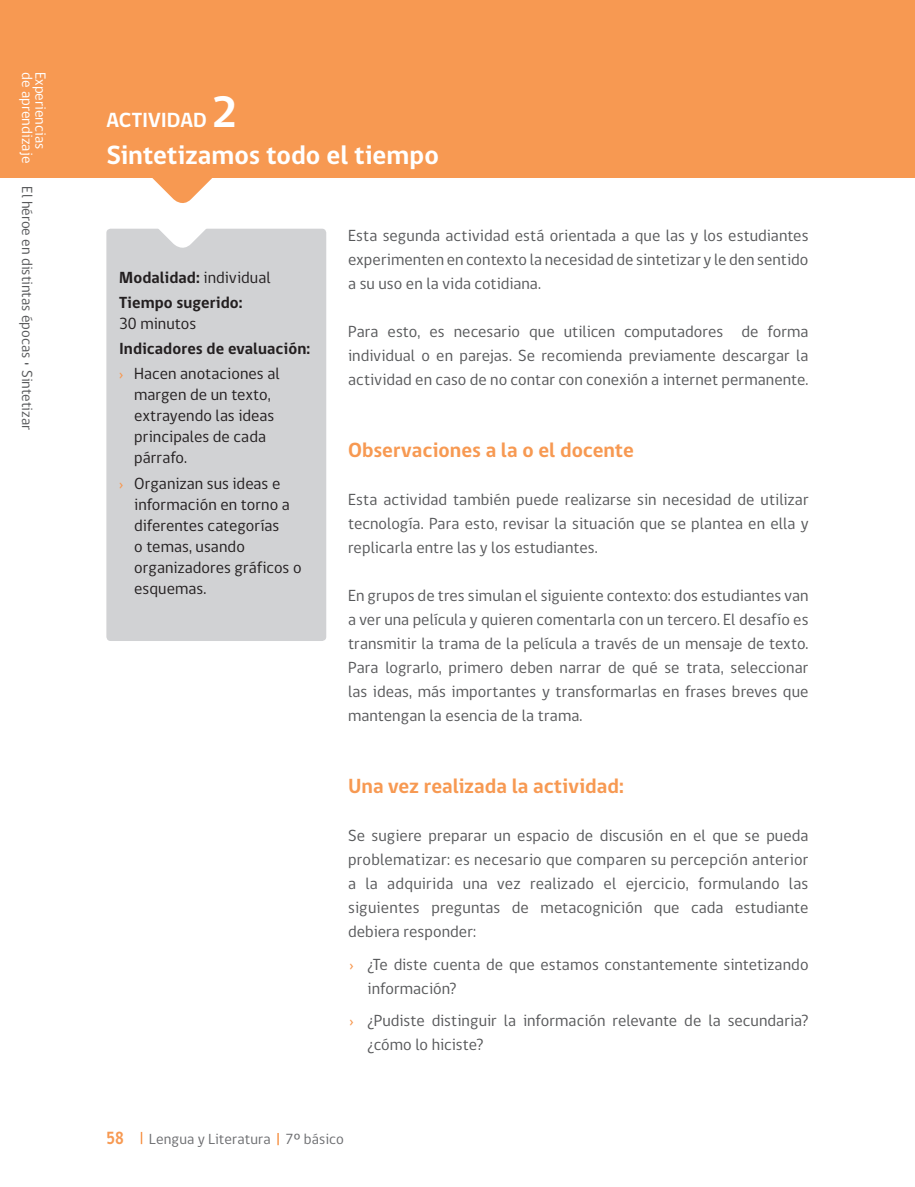
<style>
.page{position:relative;width:915px;height:1187px;background:#fff}
.page>*{position:absolute;margin:0;border:0;box-sizing:border-box;transform-origin:0 0}
.texto_gral_en_2_colu{font:700 27px "gob CL";color:#fff}
.texto_gral_en_2_colu-2{font:700 21px "gob CL";color:#f79952}
.titulos{font:700 21px "gob CL";letter-spacing:-.005em;color:#fff}
.t1{font:700 18px "gob CL";color:#f79952;scale:.85 1}
.texto_gral_en_2_colu-3{font:16.5px/24px "gob CL";letter-spacing:.005em;color:#57585a;text-align:justify}
.punteo_en_ind_evalua{font:16.5px/21px "gob CL";letter-spacing:.005em;color:#231f20}
.punteo_viñeta_en_2_c{font:16.5px/24px "gob CL";letter-spacing:.005em;color:#57585a}
.t2{font:700 16.5px "gob CL";letter-spacing:.005em;color:#231f20}
.t3{font:15px "gob CL";color:#57585a}
.t4{font:15px "gob CL";letter-spacing:.005em;color:#6c6d70}
.t5{font:15px "gob CL";color:#fff}
.s1{font-size:45px}
.s2{font-weight:400}
.s3{color:#f79952}
</style>
<div class="page">
<div style="left:106px;top:229px;width:220px;height:412px;background:#d1d2d4;border-radius:4px"></div>
<svg style="left:106px;top:228px;width:219px;height:24px"></svg>
<div style="left:0;top:0;width:914px;height:177px;background:#f79952"></div>
<svg style="left:40px;top:177px;width:285px;height:26px"></svg>
<svg style="left:141px;top:1131px;width:1px;height:12px"></svg>
<svg style="left:277px;top:1133px;width:2px;height:12px"></svg>
<p class="t5" style="left:37px;top:72px;width:92px;rotate:90deg">de aprendizaje</p>
<p class="t5" style="left:51px;top:72px;width:78px;rotate:90deg">Experiencias</p>
<p class="t3" style="left:37px;top:186px;width:245px;rotate:90deg">El héroe en distintas épocas • Sintetizar</p>
<p class="titulos" style="left:106px;top:106px;width:132px">ACTIVIDAD <span class="s1">2</span></p>
<p class="texto_gral_en_2_colu" style="left:106px;top:136px;width:334px">Sintetizamos todo el tiempo</p>
<p class="t2" style="left:119px;top:266px;width:153px">Modalidad: <span class="s2">individual</span></p>
<p class="t2" style="left:119px;top:291px;width:125px">Tiempo sugerido:</p>
<p class="punteo_en_ind_evalua" style="left:119px;top:313px;width:78px">30 minutos</p>
<p class="t2" style="left:119px;top:337px;width:192px">Indicadores de evaluación:</p>
<p class="punteo_en_ind_evalua" style="left:134px;top:364px;width:147px;text-indent:-15px"><span class="s3">›</span> Hacen anotaciones al margen de un texto, extrayendo las ideas principales de cada párrafo.</p>
<p class="punteo_en_ind_evalua" style="left:134px;top:473px;width:169px;text-indent:-15px"><span class="s3">›</span> Organizan sus ideas e información en torno a diferentes categorías<br>o temas, usando organizadores gráficos o esquemas.</p>
<p class="texto_gral_en_2_colu-3" style="left:348px;top:224px;width:462px">Esta segunda actividad está orientada a que las y los estudiantes experimenten en contexto la necesidad de sintetizar y le den sentido a su uso en la vida cotidiana.</p>
<p class="texto_gral_en_2_colu-3" style="left:348px;top:320px;width:462px">Para esto, es necesario que utilicen computadores de forma individual o en parejas. Se recomienda previamente descargar la actividad en caso de no contar con conexión a internet permanente.</p>
<p class="texto_gral_en_2_colu-2" style="left:348px;top:435px;width:287px">Observaciones a la o el docente</p>
<p class="texto_gral_en_2_colu-3" style="left:348px;top:488px;width:462px">Esta actividad también puede realizarse sin necesidad de utilizar tecnología. Para esto, revisar la situación que se plantea en ella y replicarla entre las y los estudiantes.</p>
<p class="texto_gral_en_2_colu-3" style="left:348px;top:584px;width:462px">En grupos de tres simulan el siguiente contexto: dos estudiantes van a ver una película y quieren comentarla con un tercero. El desafío es transmitir la trama de la película a través de un mensaje de texto.<br>Para lograrlo, primero deben narrar de qué se trata, seleccionar las ideas, más importantes y transformarlas en frases breves que mantengan la esencia de la trama.</p>
<p class="texto_gral_en_2_colu-2" style="left:348px;top:771px;width:277px">Una vez realizada la actividad:</p>
<p class="texto_gral_en_2_colu-3" style="left:348px;top:824px;width:462px">Se sugiere preparar un espacio de discusión en el que se pueda problematizar: es necesario que comparen su percepción anterior a la adquirida una vez realizado el ejercicio, formulando las siguientes preguntas de metacognición que cada estudiante debiera responder:</p>
<p class="punteo_viñeta_en_2_c" style="left:367px;top:952px;width:442px;text-indent:-18px"><span class="s3">›</span> ¿Te diste cuenta de que estamos constantemente sintetizando información?</p>
<p class="punteo_viñeta_en_2_c" style="left:367px;top:1009px;width:442px;text-indent:-18px"><span class="s3">›</span> ¿Pudiste distinguir la información relevante de la secundaria? ¿cómo lo hiciste?</p>
<p class="t1" style="left:106px;top:1125px;width:22px">58</p>
<p class="t4" style="left:149px;top:1128px;width:196px">Lengua y Literatura 7º básico</p>
</div>
